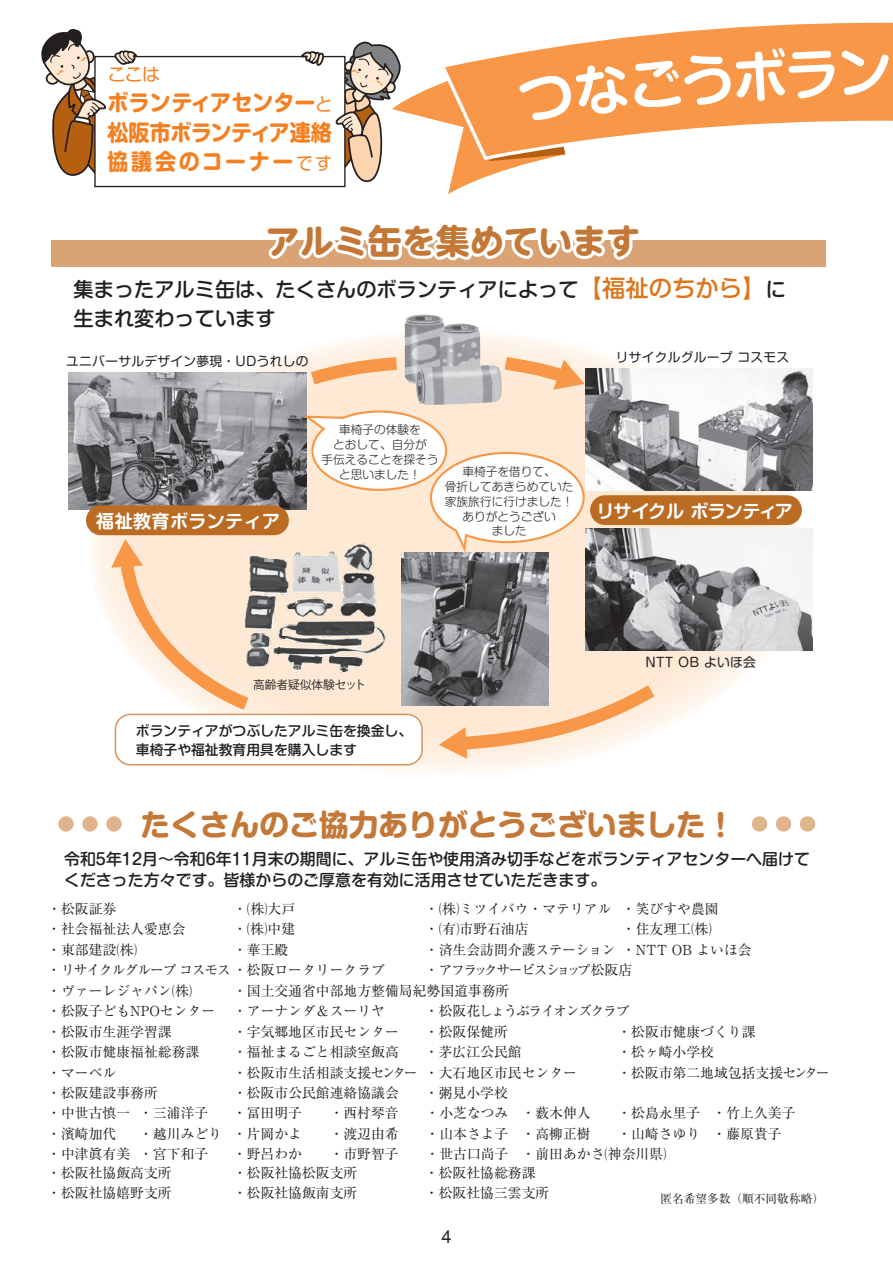
<style>
.page{position:relative;width:893px;height:1263px;background:#fff}
.page>*{position:absolute;margin:0;border:0;box-sizing:border-box;transform-origin:0 0}
.t1{font:700 34.05px "UD Shin M Go Pro";color:#c47838}
.t2{font:700 29.7px "Shin M Go";color:#c47838}
.t3{font:500 23.4px "Shin M Go Pro";color:#de751b}
.t4{font:700 22.35px/29.7px "Shin M Go Pro";letter-spacing:.005em;color:#f58021;text-align:justify;scale:.94 1}
.t5{font:500 20.25px/28.7px "Shin M Go Pro";color:#231f20}
.t6{font:700 18px "Shin M Go Pr 6 De";letter-spacing:-.05em;color:#fff}
.t7{font:700 18px "Shin M Go Pr 6 De";letter-spacing:.02em;color:#fff}
.t8{font:500 18px "Gothic BBB";color:#231f20}
.t9{font:17.85px "Shin M Go Pro";color:#f58021}
.t10{font:500 15.9px/21.3px "Shin M Go Pro";color:#231f20}
.t11{font:13.8px/20.4px "Ryumin Pro";color:#231f20}
.t12{font:500 13.8px/19.2px "Shin M Go Pro";color:#231f20}
.t13{font:13.8px "Ryumin Pro";letter-spacing:-.1em;color:#231f20}
.t14{font:12.75px "Shin M Go Pr 6";letter-spacing:.02em;color:#231f20}
.t15{font:300 11.7px/14.9px "Shin M Go Pr 6";color:#231f20;text-align:center}
.t16{font:11.7px "Ryumin Pro";color:#231f20}
.t17{font:11.7px "Koz Go Pro";color:#231f20}
.s1{font-weight:400;font-size:17.85px}
</style>
<div class="page">
<svg style="left:89px;top:330px;width:715px;height:445px;fill:#fee9d5"></svg>
<svg style="left:627px;top:22px;width:266px;height:113px"></svg>
<svg style="left:634px;top:48px;width:200px;height:59px"></svg>
<svg style="left:842px;top:51px;width:47px;height:44px"></svg>
<svg style="left:113px;top:50px;width:25px;height:15px"></svg>
<svg style="left:41px;top:28px;width:65px;height:152px"></svg>
<div style="left:115px;top:714px;width:307px;height:51px;background:#fff;border-radius:15px"></div>
<div style="left:115px;top:714px;width:308px;height:51px;border:2px solid #d29461;border-radius:15px"></div>
<div style="left:51px;top:240px;width:774px;height:26px;background:#d9a375"></div>
<svg style="left:262px;top:37px;width:365px;height:224px"></svg>
<svg style="left:601px;top:219px;width:44px;height:454px"></svg>
<img style="left:68px;top:373px;width:238px;height:136px">
<img style="left:586px;top:369px;width:226px;height:122px">
<img style="left:586px;top:529px;width:226px;height:121px">
<svg style="left:300px;top:409px;width:286px;height:147px"></svg>
<div style="left:86px;top:505px;width:203px;height:30px;background:#bc6b23;border-radius:15px"></div>
<div style="left:590px;top:495px;width:212px;height:30px;background:#bc6b23;border-radius:15px"></div>
<div style="left:106px;top:816px;width:16px;height:16px;background:#dfb38c;border-radius:50%"></div>
<div style="left:82px;top:816px;width:16px;height:16px;background:#dfb38c;border-radius:50%"></div>
<div style="left:58px;top:816px;width:16px;height:16px;background:#dfb38c;border-radius:50%"></div>
<div style="left:800px;top:816px;width:15px;height:16px;background:#dfb38c;border-radius:50%"></div>
<div style="left:776px;top:816px;width:15px;height:16px;background:#dfb38c;border-radius:50%"></div>
<div style="left:752px;top:816px;width:15px;height:16px;background:#dfb38c;border-radius:50%"></div>
<img style="left:405px;top:315px;width:97px;height:90px">
<img style="left:402px;top:552px;width:146px;height:154px">
<img style="left:263px;top:539px;width:144px;height:138px">
<svg style="left:297px;top:350px;width:113px;height:44px;background:#f5d4b8"></svg>
<svg style="left:491px;top:348px;width:94px;height:44px;background:#f8d3b3"></svg>
<svg style="left:439px;top:673px;width:230px;height:86px;background:#e3cbb6"></svg>
<svg style="left:111px;top:539px;width:152px;height:181px"></svg>
<p class="t9" style="left:108px;top:60px;width:54px">ここは</p>
<p class="t4" style="left:107px;top:85px;width:241px">ボランティアセンター<span class="s1">と</span>松阪市ボランティア連絡協議会のコーナー<span class="s1">です</span></p>
<p class="t1" style="left:266px;top:213px;width:376px">アルミ缶を集めています</p>
<p class="t5" style="left:74px;top:272px;width:506px">集まったアルミ缶は、たくさんのボランティアによって生まれ変わっています</p>
<p class="t3" style="left:579px;top:269px;width:189px">【福祉のちから】</p>
<p class="t5" style="left:766px;top:272px;width:22px">に</p>
<p class="t14" style="left:66px;top:351px;width:244px">ユニバーサルデザイン夢現・UDうれしの</p>
<p class="t7" style="left:96px;top:506px;width:185px">福祉教育ボランティア</p>
<p class="t15" style="left:322px;top:421px;width:118px">車椅子の体験を<br>とおして、自分が<br>手伝えることを探そうと思いました!</p>
<p class="t15" style="left:445px;top:463px;width:130px">車椅子を借りて、<br>骨折してあきらめていた家族旅行に行けました!ありがとうござい<br>ました</p>
<p class="t14" style="left:616px;top:346px;width:175px">リサイクルグループコスモス</p>
<p class="t6" style="left:597px;top:496px;width:198px">リサイクルボランティア</p>
<p class="t17" style="left:253px;top:677px;width:115px">高齢者疑似体験セット</p>
<p class="t12" style="left:136px;top:720px;width:278px">ボランティアがつぶしたアルミ缶を換金し、車椅子や福祉教育用具を購入します</p>
<p class="t14" style="left:645px;top:652px;width:112px">NTT OB よいほ会</p>
<p class="t2" style="left:140px;top:803px;width:597px">たくさんのご協力ありがとうございました!</p>
<p class="t10" style="left:64px;top:846px;width:747px">令和5年12月～令和6年11月末の期間に、アルミ缶や使用済み切手などをボランティアセンターへ届けてくださった方々です。皆様からのご厚意を有効に活用させていただきます。</p>
<p class="t11" style="left:47px;top:898px;width:71px">・松阪証券</p>
<p class="t11" style="left:233px;top:898px;width:64px">・(株)大戸</p>
<p class="t11" style="left:425px;top:898px;width:188px">・(株)ミツイバウ・マテリアル</p>
<p class="t11" style="left:622px;top:898px;width:98px">・笑びすや農園</p>
<p class="t11" style="left:47px;top:918px;width:140px">・社会福祉法人愛恵会</p>
<p class="t11" style="left:233px;top:918px;width:64px">・(株)中建</p>
<p class="t11" style="left:425px;top:918px;width:105px">・(有)市野石油店</p>
<p class="t11" style="left:622px;top:918px;width:91px">・住友理工株( (</p>
<p class="t11" style="left:47px;top:939px;width:91px">・東部建設株( )</p>
<p class="t11" style="left:233px;top:939px;width:57px">・華王殿</p>
<p class="t11" style="left:425px;top:939px;width:192px">・済生会訪問介護ステーション</p>
<p class="t11" style="left:622px;top:939px;width:131px">・NTT OB よいほ会</p>
<p class="t13" style="left:425px;top:959px;width:209px">・アフラックサービスショップ松阪店</p>
<p class="t11" style="left:233px;top:959px;width:278px;text-indent:-186px">・リサイクルグループコスモス・松阪ロータリークラブ<br>・国土交通省中部地方整備局紀勢国道事務所</p>
<p class="t11" style="left:47px;top:979px;width:147px">・ヴァーレジャパン株( )</p>
<p class="t11" style="left:47px;top:1000px;width:169px">・松阪子どもNPOセンター</p>
<p class="t11" style="left:233px;top:1000px;width:154px">・アーナンダ＆スーリヤ</p>
<p class="t13" style="left:425px;top:1000px;width:206px">・松阪花しょうぶライオンズクラブ</p>
<p class="t11" style="left:47px;top:1020px;width:126px">・松阪市生涯学習課</p>
<p class="t11" style="left:233px;top:1020px;width:167px">・宇気郷地区市民センター</p>
<p class="t11" style="left:425px;top:1020px;width:84px">・松阪保健所</p>
<p class="t11" style="left:617px;top:1020px;width:140px">・松阪市健康づくり課</p>
<p class="t11" style="left:47px;top:1041px;width:154px">・松阪市健康福祉総務課</p>
<p class="t11" style="left:233px;top:1041px;width:167px">・福祉まるごと相談室飯高</p>
<p class="t11" style="left:425px;top:1041px;width:98px">・茅広江公民館</p>
<p class="t11" style="left:617px;top:1041px;width:98px">・松ヶ崎小学校</p>
<p class="t11" style="left:47px;top:1061px;width:71px">・マーベル</p>
<p class="t11" style="left:233px;top:1061px;width:186px">・松阪市生活相談支援センター</p>
<p class="t11" style="left:425px;top:1061px;width:154px">・大石地区市民センター</p>
<p class="t11" style="left:617px;top:1061px;width:214px">・松阪市第二地域包括支援センター</p>
<p class="t11" style="left:47px;top:1082px;width:112px">・松阪建設事務所</p>
<p class="t11" style="left:233px;top:1082px;width:167px">・松阪市公民館連絡協議会</p>
<p class="t11" style="left:425px;top:1082px;width:84px">・粥見小学校</p>
<p class="t11" style="left:47px;top:1102px;width:84px">・中世古慎一</p>
<p class="t11" style="left:139px;top:1102px;width:71px">・三浦洋子</p>
<p class="t11" style="left:233px;top:1102px;width:71px">・冨田明子</p>
<p class="t11" style="left:330px;top:1102px;width:71px">・西村琴音</p>
<p class="t11" style="left:426px;top:1102px;width:84px">・小芝なつみ</p>
<p class="t11" style="left:522px;top:1102px;width:71px">・薮木伸人</p>
<p class="t11" style="left:617px;top:1102px;width:84px">・松島永里子</p>
<p class="t11" style="left:713px;top:1102px;width:84px">・竹上久美子</p>
<p class="t11" style="left:47px;top:1122px;width:71px">・濱崎加代</p>
<p class="t11" style="left:139px;top:1122px;width:84px">・越川みどり</p>
<p class="t11" style="left:233px;top:1122px;width:71px">・片岡かよ</p>
<p class="t11" style="left:330px;top:1122px;width:71px">・渡辺由希</p>
<p class="t11" style="left:426px;top:1122px;width:84px">・山本さよ子</p>
<p class="t11" style="left:522px;top:1122px;width:71px">・高柳正樹</p>
<p class="t11" style="left:617px;top:1122px;width:84px">・山崎さゆり</p>
<p class="t11" style="left:713px;top:1122px;width:71px">・藤原貴子</p>
<p class="t11" style="left:47px;top:1143px;width:84px">・中津眞有美</p>
<p class="t11" style="left:139px;top:1143px;width:71px">・宮下和子</p>
<p class="t11" style="left:233px;top:1143px;width:71px">・野呂わか</p>
<p class="t11" style="left:330px;top:1143px;width:71px">・市野智子</p>
<p class="t11" style="left:426px;top:1143px;width:84px">・世古口尚子</p>
<p class="t11" style="left:522px;top:1143px;width:147px">・前田あかさ(神奈川県(</p>
<p class="t11" style="left:47px;top:1161px;width:126px">・松阪社協飯高支所</p>
<p class="t11" style="left:233px;top:1161px;width:126px">・松阪社協松阪支所</p>
<p class="t11" style="left:425px;top:1161px;width:112px">・松阪社協総務課</p>
<p class="t11" style="left:47px;top:1182px;width:126px">・松阪社協嬉野支所</p>
<p class="t11" style="left:233px;top:1182px;width:126px">・松阪社協飯南支所</p>
<p class="t11" style="left:425px;top:1182px;width:126px">・松阪社協三雲支所</p>
<p class="t16" style="left:660px;top:1189px;width:165px">匿名希望多数（順不同敬称略(</p>
<p class="t8" style="left:442px;top:1226px;width:12px">4</p>
</div>
